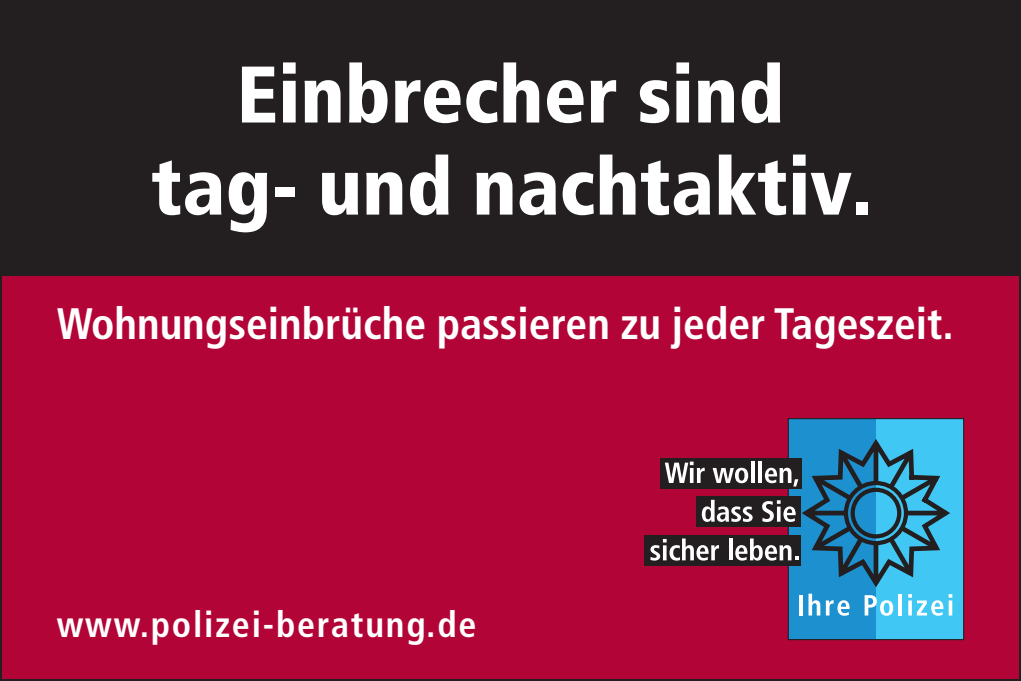
<style>
.page{position:relative;width:1021px;height:681px;background:#fff}
.page>*{position:absolute;margin:0;border:0;box-sizing:border-box;transform-origin:0 0}
.t1{font:900 condensed 80px/92px "Frutiger";color:#fff;text-align:center}
.t2{font:700 condensed 44px "Frutiger";color:#fff}
.t3{font:700 condensed 36px "Frutiger";letter-spacing:.05em;color:#fff}
</style>
<div class="page">
<div style="left:0;top:0;width:1020px;height:680px;background:#b30437"></div>
<div style="left:788px;top:418px;width:87px;height:221px;background:#1d90d0"></div>
<div style="left:875px;top:418px;width:88px;height:221px;background:#40c7f4"></div>
<div style="left:787px;top:418px;width:177px;height:222px;border:1px solid #231f20"></div>
<div style="left:644px;top:535px;width:157px;height:30px;background:#231f20"></div>
<svg style="left:650px;top:434px;width:303px;height:181px"></svg>
<div style="left:0;top:0;width:1020px;height:275px;background:#231f20"></div>
<h1 class="t1" style="left:151px;top:48px;width:723px">Einbrecher sind<br>tag- und nachtaktiv.</h1>
<p class="t2" style="left:57px;top:298px;width:898px">Wohnungseinbrüche passieren zu jeder Tageszeit.</p>
<p class="t3" style="left:57px;top:603px;width:421px">www.polizei-beratung.de</p>
</div>
